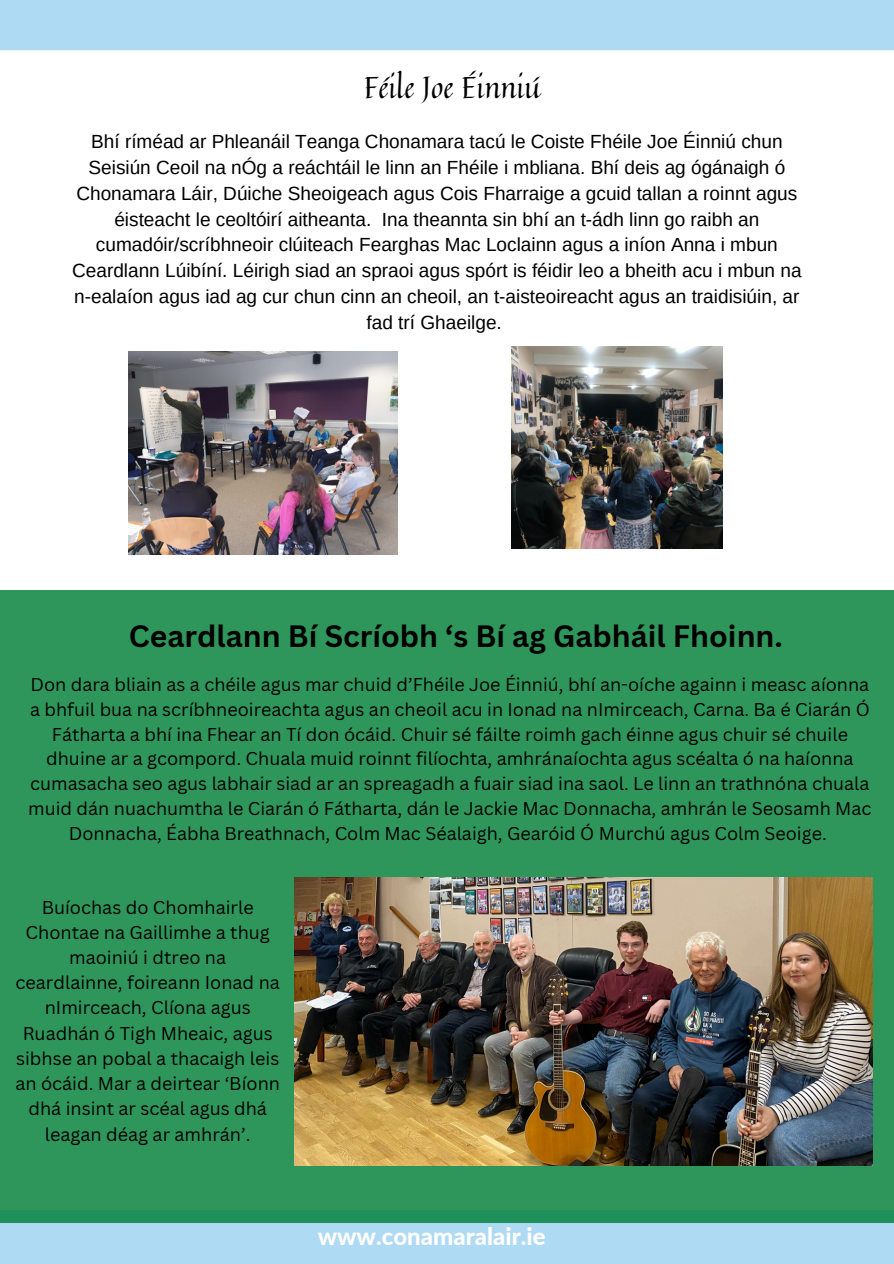
<style>
.page{position:relative;width:894px;height:1264px;background:#fff}
.page>*{position:absolute;margin:0;border:0;box-sizing:border-box;transform-origin:0 0}
.t1{font:700 30px "Canva Sans";color:#000}
.t2{font:30px "Quintessential";color:#000}
.t3{font:800 24px "Lato";color:#fff}
.t4{font:19.05px/25.8px "Arimo";color:#000;text-align:center}
.t5{font:18px/25.2px "Canva Sans";color:#000;text-align:center}
</style>
<div class="page">
<div style="left:0;top:1209px;width:893px;height:54px;background:#afdaf4"></div>
<div style="left:0;top:0;width:893px;height:50px;background:#afdaf4"></div>
<div style="left:0;top:590px;width:893px;height:632px;background:#2e965b"></div>
<img style="left:129px;top:352px;width:269px;height:202px">
<img style="left:511px;top:346px;width:211px;height:203px">
<img style="left:295px;top:877px;width:576px;height:288px">
<p class="t2" style="left:363px;top:63px;width:178px">Féile Joe Éinniú</p>
<p class="t4" style="left:72px;top:129px;width:730px">Bhí ríméad ar Phleanáil Teanga Chonamara tacú le Coiste Fhéile Joe Éinniú chun Seisiún Ceoil na nÓg a reáchtáil le linn an Fhéile i mbliana. Bhí deis ag ógánaigh ó Chonamara Láir, Dúiche Sheoigeach agus Cois Fharraige a gcuid tallan a roinnt agus éisteacht le ceoltóirí aitheanta. Ina theannta sin bhí an t-ádh linn go raibh an cumadóir/scríbhneoir clúiteach Fearghas Mac Loclainn agus a iníon Anna i mbun Ceardlann Lúibíní. Léirigh siad an spraoi agus spórt is féidir leo a bheith acu i mbun na n-ealaíon agus iad ag cur chun cinn an cheoil, an t-aisteoireacht agus an traidisiúin, ar fad trí Ghaeilge.</p>
<h1 class="t1" style="left:129px;top:615px;width:655px">Ceardlann Bí Scríobh ‘s Bí ag Gabháil Fhoinn.</h1>
<p class="t5" style="left:28px;top:672px;width:844px;line-height:24.8px">Don dara bliain as a chéile agus mar chuid d’Fhéile Joe Éinniú, bhí an-oíche againn i measc aíonna a bhfuil bua na scríbhneoireachta agus an cheoil acu in Ionad na nImirceach, Carna. Ba é Ciarán Ó Fátharta a bhí ina Fhear an Tí don ócáid. Chuir sé fáilte roimh gach éinne agus chuir sé chuile dhuine ar a gcompord. Chuala muid roinnt filíochta, amhránaíochta agus scéalta ó na haíonna cumasacha seo agus labhair siad ar an spreagadh a fuair siad ina saol. Le linn an trathnóna chuala muid dán nuachumtha le Ciarán ó Fátharta, dán le Jackie Mac Donnacha, amhrán le Seosamh Mac Donnacha, Éabha Breathnach, Colm Mac Séalaigh, Gearóid Ó Murchú agus Colm Seoige.</p>
<h3 class="t5" style="left:15px;top:894px;width:266px">Buíochas do Chomhairle<br>Chontae na Gaillimhe a thug maoiniú i dtreo na ceardlainne, foireann Ionad na nImirceach, Clíona agus<br>Ruadhán ó Tigh Mheaic, agus sibhse an pobal a thacaigh leis an ócáid. Mar a deirtear ‘Bíonn dhá insint ar scéal agus dhá leagan déag ar amhrán’.</h3>
<p class="t3" style="left:317px;top:1220px;width:229px">www.conamaralair.ie</p>
</div>
